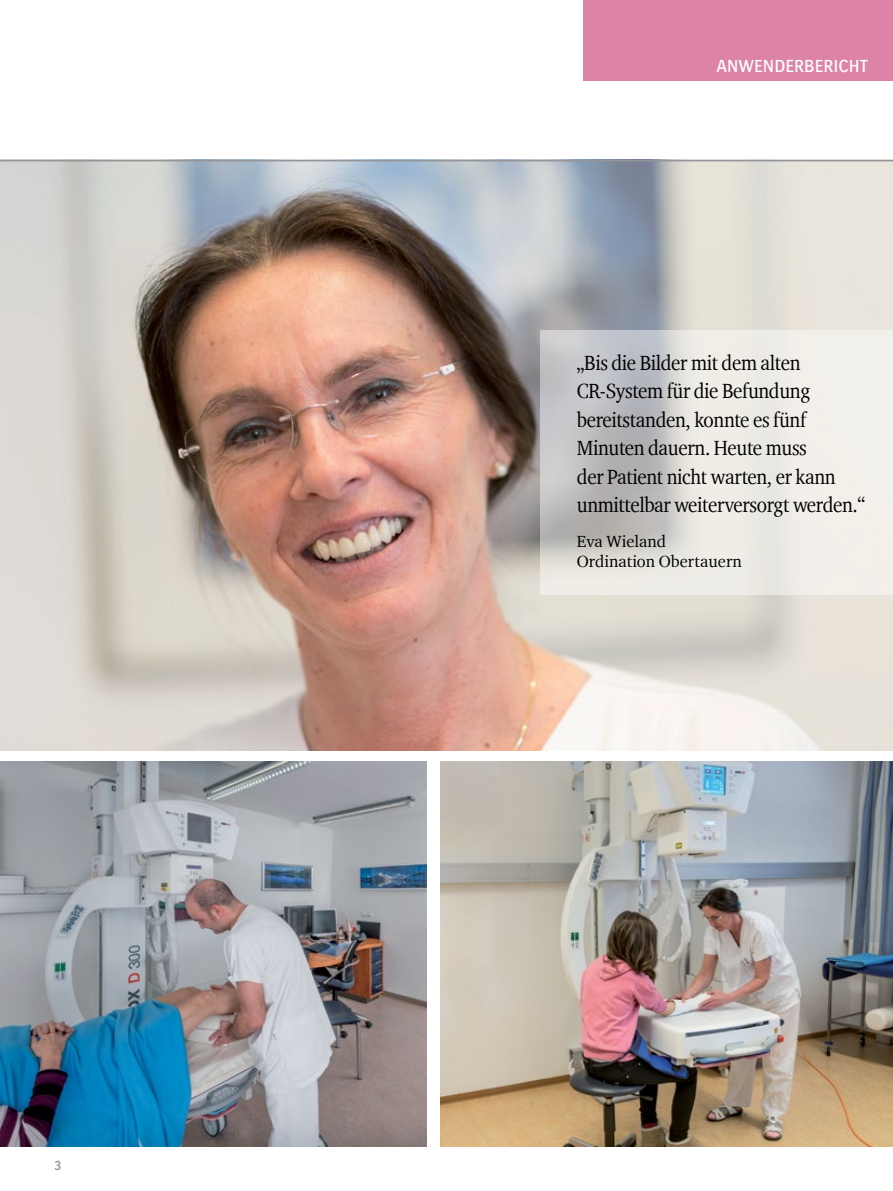
<style>
.page{position:relative;width:893px;height:1191px;background:#fff}
.page>*{position:absolute;margin:0;border:0;box-sizing:border-box;transform-origin:0 0}
.t1{font:21px/28.5px "Charter ITC For Agfa";letter-spacing:-.02em;color:#000;scale:.91 1}
.t2{font:500 18px "Bosis For Agfa";color:#fff}
.t3{font:16.5px/19.8px "Charter ITC For Agfa";color:#000}
.t4{font:600 13.5px "Bosis For Agfa";color:#939598}
</style>
<div class="page">
<img style="left:0;top:761px;width:427px;height:385px">
<img style="left:0;top:161px;width:893px;height:589px">
<svg style="left:540px;top:330px;width:353px;height:264px;background:#deddd9"></svg>
<hr style="left:0;top:160px;width:893px;height:1px;background:#939598">
<img style="left:441px;top:761px;width:452px;height:385px">
<div style="left:584px;top:0;width:309px;height:81px;background:#dd83a6"></div>
<p class="t4" style="left:54px;top:1158px;width:9px">3</p>
<p class="t2" style="left:716px;top:56px;width:153px">ANWENDERBERICHT</p>
<p class="t1" style="left:577px;top:348px;width:318px">„Bis die Bilder mit dem alten<br>CR-System für die Befundung bereitstanden, konnte es fünf<br>Minuten dauern. Heute muss<br>der Patient nicht warten, er kann unmittelbar weiterversorgt werden.“</p>
<p class="t3" style="left:577px;top:531px;width:167px">Eva Wieland<br>Ordination Obertauern</p>
</div>
